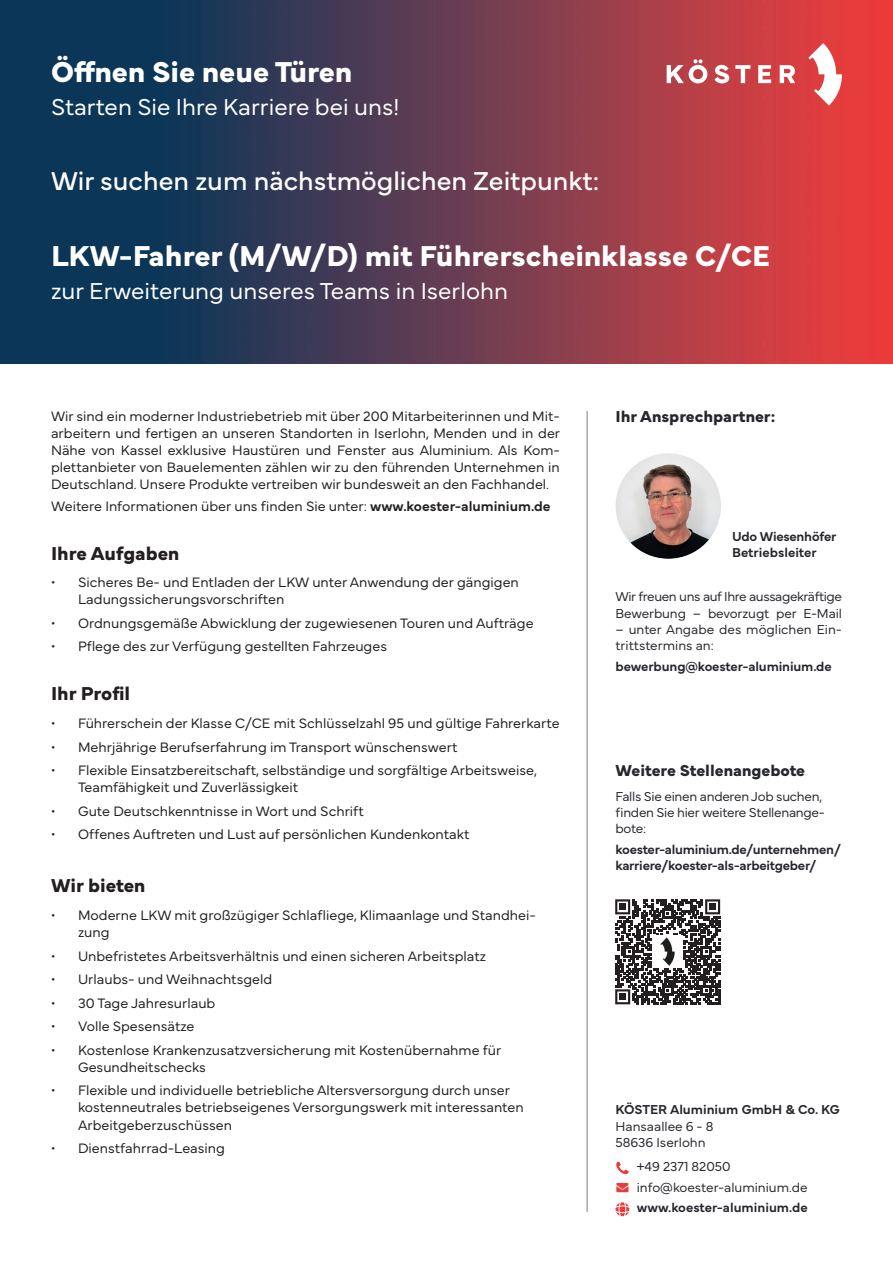
<style>
.page{position:relative;width:893px;height:1263px;background:#fff}
.page>*{position:absolute;margin:0;border:0;box-sizing:border-box;transform-origin:0 0}
.t1{font:700 30px "Mundial";color:#fff}
.t2{font:27px "Mundial";color:#fff}
.t3{font:300 24px "Mundial";color:#fff}
.t4{font:700 19.5px "Mundial";color:#231f20}
.t5{font:700 16.5px "Mundial";color:#26272d}
.t6{font:300 14.25px/17.1px "Mundial";color:#231f20}
.t7{font:300 13.5px/16.2px "Mundial";letter-spacing:-.01em;color:#26272d}
.t8{font:600 13.5px/16.2px "Mundial";letter-spacing:-.02em;color:#26272d}
.t9{font:300 13.5px/16.2px "Mundial";letter-spacing:-.03em;color:#26272d}
.t10{font:600 13.5px "Mundial";color:#26272d}
.s1{font-weight:600}
</style>
<div class="page">
<img style="left:0;top:0;width:893px;height:363px">
<svg style="left:808px;top:43px;width:34px;height:63px"></svg>
<svg style="left:667px;top:59px;width:128px;height:24px"></svg>
<hr style="left:586px;top:411px;width:2px;height:801px;background:#a8a9ad">
<svg style="left:616px;top:1183px;width:12px;height:9px"></svg>
<svg style="left:616px;top:1162px;width:13px;height:12px"></svg>
<svg style="left:615px;top:1202px;width:14px;height:14px"></svg>
<img style="left:615px;top:453px;width:106px;height:106px;border-radius:53px">
<svg style="left:615px;top:899px;width:105px;height:105px"></svg>
<div style="left:619px;top:904px;width:7px;height:6px;background:#231f20"></div>
<div style="left:709px;top:904px;width:7px;height:6px;background:#231f20"></div>
<div style="left:619px;top:993px;width:7px;height:7px;background:#231f20"></div>
<img style="left:652px;top:936px;width:31px;height:32px">
<h1 class="t1" style="left:51px;top:48px;width:303px">Öffnen Sie neue Türen</h1>
<h3 class="t3" style="left:51px;top:88px;width:350px">Starten Sie Ihre Karriere bei uns!</h3>
<h2 class="t2" style="left:51px;top:160px;width:550px">Wir suchen zum nächstmöglichen Zeitpunkt:</h2>
<h1 class="t1" style="left:51px;top:232px;width:720px">LKW-Fahrer (M/W/D) mit Führerscheinklasse C/CE</h1>
<h3 class="t3" style="left:51px;top:272px;width:459px">zur Erweiterung unseres Teams in Iserlohn</h3>
<p class="t6" style="left:51px;top:406px;width:511px;text-align:justify">Wir sind ein moderner Industriebetrieb mit über 200 Mitarbeiterinnen und Mit&shy;arbeitern und fertigen an unseren Standorten in Iserlohn, Menden und in der Nähe von Kassel exklusive Haustüren und Fenster aus Aluminium. Als Kom&shy;plettanbieter von Bauelementen zählen wir zu den führenden Unternehmen in Deutschland. Unsere Produkte vertreiben wir bundesweit an den Fachhandel.</p>
<p class="t6" style="left:51px;top:496px;width:501px">Weitere Informationen über uns finden Sie unter: <span class="s1">www.koester-aluminium.de</span></p>
<h3 class="t4" style="left:51px;top:538px;width:130px">Ihre Aufgaben</h3>
<p class="t6" style="left:78px;top:573px;width:442px;text-indent:-27px">• Sicheres Be- und Entladen der LKW unter Anwendung der gängigen<br>Ladungssicherungsvorschriften</p>
<p class="t6" style="left:51px;top:613px;width:484px">• Ordnungsgemäße Abwicklung der zugewiesenen Touren und Aufträge</p>
<p class="t6" style="left:51px;top:637px;width:338px">• Pflege des zur Verfügung gestellten Fahrzeuges</p>
<h3 class="t4" style="left:51px;top:679px;width:81px">Ihr Profil</h3>
<p class="t6" style="left:51px;top:713px;width:510px">• Führerschein der Klasse C/CE mit Schlüsselzahl 95 und gültige Fahrerkarte</p>
<p class="t6" style="left:51px;top:737px;width:408px">• Mehrjährige Berufserfahrung im Transport wünschenswert</p>
<p class="t6" style="left:78px;top:760px;width:461px;text-indent:-27px">• Flexible Einsatzbereitschaft, selbständige und sorgfältige Arbeitsweise,<br>Teamfähigkeit und Zuverlässigkeit</p>
<p class="t6" style="left:51px;top:801px;width:314px">• Gute Deutschkenntnisse in Wort und Schrift</p>
<p class="t6" style="left:51px;top:824px;width:420px">• Offenes Auftreten und Lust auf persönlichen Kundenkontakt</p>
<h3 class="t4" style="left:51px;top:871px;width:96px">Wir bieten</h3>
<p class="t6" style="left:78px;top:905px;width:459px;text-indent:-27px">• Moderne LKW mit großzügiger Schlafliege, Klimaanlage und Standhei&shy;zung</p>
<p class="t6" style="left:51px;top:946px;width:437px">• Unbefristetes Arbeitsverhältnis und einen sicheren Arbeitsplatz</p>
<p class="t6" style="left:51px;top:969px;width:223px">• Urlaubs- und Weihnachtsgeld</p>
<p class="t6" style="left:51px;top:993px;width:166px">• 30 Tage Jahresurlaub</p>
<p class="t6" style="left:51px;top:1016px;width:145px">• Volle Spesensätze</p>
<p class="t6" style="left:78px;top:1040px;width:425px;text-indent:-27px">• Kostenlose Krankenzusatzversicherung mit Kostenübernahme für<br>Gesundheitschecks</p>
<p class="t6" style="left:78px;top:1080px;width:447px;text-indent:-27px">• Flexible und individuelle betriebliche Altersversorgung durch unser kostenneutrales betriebseigenes Versorgungswerk mit interessanten<br>Arbeitgeberzuschüssen</p>
<p class="t6" style="left:51px;top:1138px;width:176px">• Dienstfahrrad-Leasing</p>
<p class="t5" style="left:615px;top:404px;width:161px">Ihr Ansprechpartner:</p>
<p class="t8" style="left:732px;top:527px;width:106px">Udo Wiesenhöfer<br>Betriebsleiter</p>
<p class="t9" style="left:615px;top:587px;width:228px">Wir freuen uns auf Ihre aussagekräftige<br>Bewerbung – bevorzugt per E-Mail</p>
<p class="t7" style="left:615px;top:620px;width:228px">– unter Angabe des möglichen Ein&shy;trittstermins an:</p>
<p class="t8" style="left:615px;top:657px;width:218px">bewerbung@koester-aluminium.de</p>
<p class="t5" style="left:615px;top:757px;width:191px">Weitere Stellenangebote</p>
<p class="t7" style="left:615px;top:787px;width:211px">Falls Sie einen anderen Job suchen, finden Sie hier weitere Stellenange&shy;bote:</p>
<p class="t8" style="left:615px;top:840px;width:227px">koester-aluminium.de/unternehmen/ karriere/koester-als-arbeitgeber/</p>
<p class="t10" style="left:615px;top:1099px;width:226px">KÖSTER Aluminium GmbH &amp; Co. KG</p>
<p class="t7" style="left:615px;top:1116px;width:99px">Hansaallee 6 - 8<br>58636 Iserlohn</p>
<p class="t7" style="left:637px;top:1155px;width:172px;line-height:20.4px">+49 2371 82050 info@koester-aluminium.de</p>
<p class="t10" style="left:637px;top:1197px;width:172px">www.koester-aluminium.de</p>
</div>
